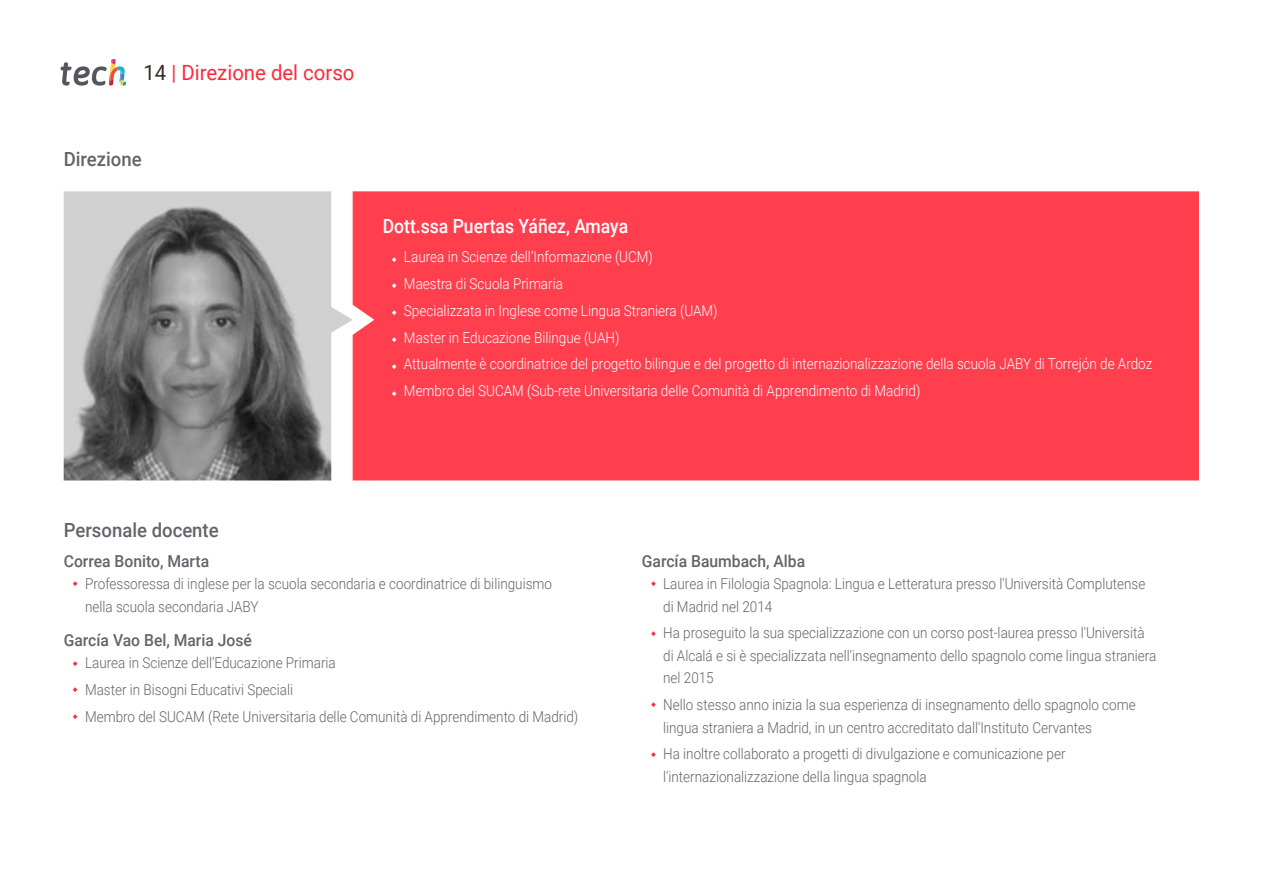
<style>
.page{position:relative;width:1263px;height:893px;background:#fff}
.page>*{position:absolute;margin:0;border:0;box-sizing:border-box;transform-origin:0 0}
.t1{font:21px "Roboto";color:#ff293a}
.t2{font:500 19.5px "Roboto";color:#fff;scale:.9 1}
.t3{font:500 19.5px "Roboto";color:#61646a;scale:.95 1}
.t4{font:500 16.5px "Roboto";color:#61646a;scale:.95 1}
.t5{font:300 15px/22.5px "Roboto";color:#61646a;scale:.9 1}
.t6{font:300 15px/26.7px "Roboto";color:#fff;scale:.9 1}
.s1{color:#312e20}
</style>
<div class="page">
<svg style="left:61px;top:59px;width:65px;height:27px"></svg>
<div style="left:353px;top:191px;width:846px;height:289px;background:#ff3e4e"></div>
<img style="left:64px;top:191px;width:289px;height:289px">
<svg style="left:392px;top:257px;width:5px;height:5px"></svg>
<svg style="left:392px;top:284px;width:5px;height:5px"></svg>
<svg style="left:392px;top:310px;width:5px;height:5px"></svg>
<svg style="left:392px;top:337px;width:5px;height:5px"></svg>
<svg style="left:392px;top:364px;width:5px;height:5px"></svg>
<svg style="left:392px;top:391px;width:5px;height:5px"></svg>
<h1 class="t1" style="left:144px;top:57px;width:213px"><span class="s1">14</span> | Direzione del corso</h1>
<h2 class="t3" style="left:64px;top:145px;width:84px">Direzione</h2>
<h2 class="t2" style="left:383px;top:212px;width:274px">Dott.ssa Puertas Yáñez, Amaya</h2>
<p class="t6" style="left:404px;top:243px;width:833px">Laurea in Scienze dell’Informazione (UCM)<br>Maestra di Scuola Primaria<br>Specializzata in Inglese come Lingua Straniera (UAM)<br>Master in Educazione Bilingue (UAH)<br>Attualmente è coordinatrice del progetto bilingue e del progetto di internazionalizzazione della scuola JABY di Torrejón de Ardoz Membro del SUCAM (Sub-rete Universitaria delle Comunità di Apprendimento di Madrid)</p>
<h2 class="t3" style="left:64px;top:517px;width:165px">Personale docente</h2>
<p class="t4" style="left:64px;top:549px;width:155px">Correa Bonito, Marta</p>
<p class="t5" style="left:85px;top:572px;width:520px">Professoressa di inglese per la scuola secondaria e coordinatrice di bilinguismo nella scuola secondaria JABY</p>
<p class="t4" style="left:64px;top:628px;width:200px">García Vao Bel, Maria José</p>
<p class="t5" style="left:85px;top:649px;width:550px;line-height:26.7px">Laurea in Scienze dell’Educazione Primaria<br>Master in Bisogni Educativi Speciali<br>Membro del SUCAM (Rete Universitaria delle Comunità di Apprendimento di Madrid)</p>
<p class="t4" style="left:642px;top:549px;width:173px">García Baumbach, Alba</p>
<p class="t5" style="left:663px;top:572px;width:537px">Laurea in Filologia Spagnola: Lingua e Letteratura presso l'Università Complutense di Madrid nel 2014</p>
<p class="t5" style="left:663px;top:621px;width:550px">Ha proseguito la sua specializzazione con un corso post-laurea presso l'Università di Alcalá e si è specializzata nell'insegnamento dello spagnolo come lingua straniera nel 2015</p>
<p class="t5" style="left:663px;top:693px;width:526px">Nello stesso anno inizia la sua esperienza di insegnamento dello spagnolo come lingua straniera a Madrid, in un centro accreditato dall'Instituto Cervantes</p>
<p class="t5" style="left:663px;top:742px;width:449px">Ha inoltre collaborato a progetti di divulgazione e comunicazione per l'internazionalizzazione della lingua spagnola</p>
</div>
